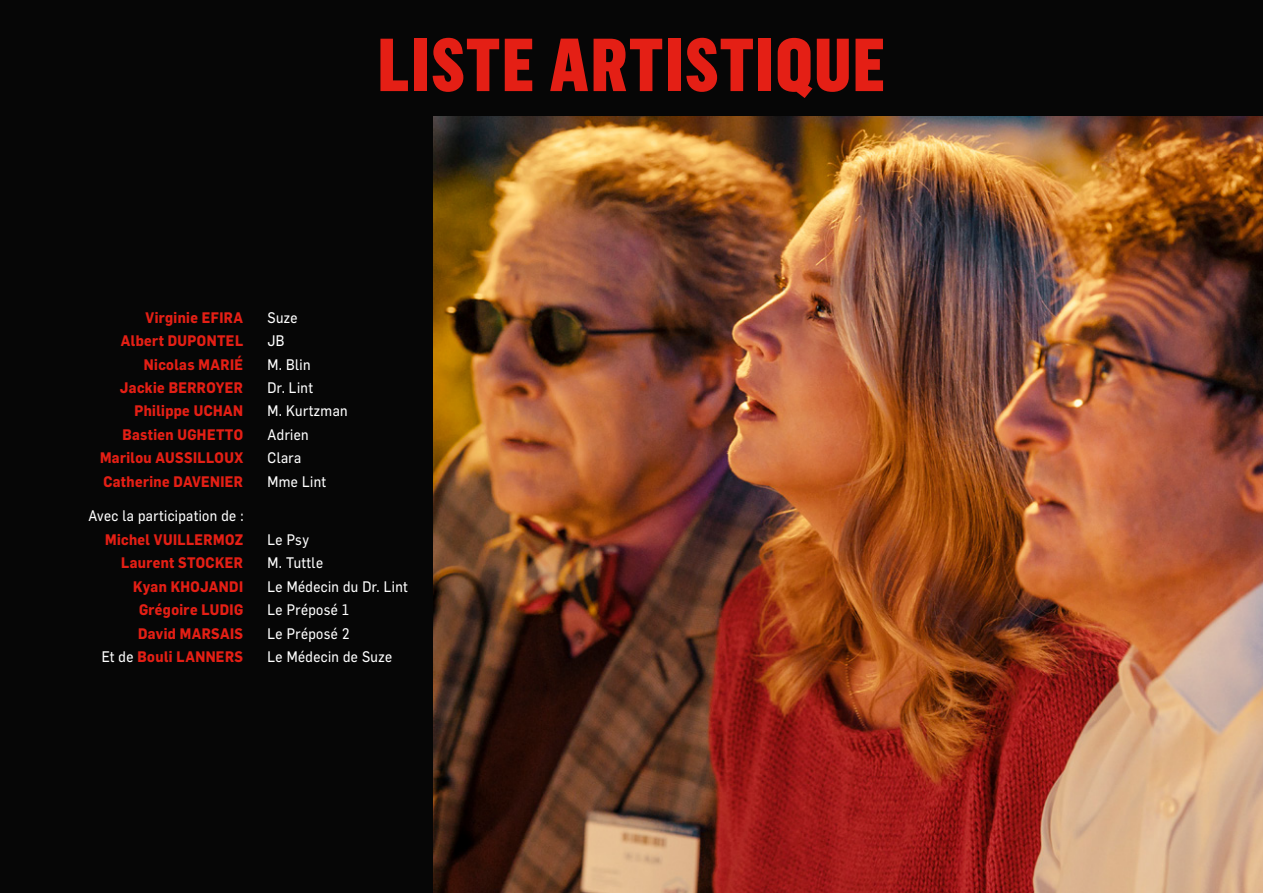
<style>
.page{position:relative;width:1263px;height:893px;background:#fff}
.page>*{position:absolute;margin:0;border:0;box-sizing:border-box;transform-origin:0 0}
.t1{font:900 73.5px "Flama Condensed";letter-spacing:.025em;color:#e41f15}
.t2{font:700 15px "Flama";letter-spacing:.03em;color:#e41f15;scale:.9 1}
.t3{font:15px "Flama Basic";letter-spacing:.03em;color:#fff;scale:.9 1}
.s1{font-family:"Flama Basic";font-weight:400;color:#fff}
</style>
<div class="page">
<div style="left:0;top:116px;width:434px;height:777px;background:#060606"></div>
<img style="left:434px;top:116px;width:829px;height:777px">
<div style="left:0;top:0;width:1263px;height:116px;background:#060606"></div>
<h1 class="t1" style="left:378px;top:18px;width:509px">LISTE ARTISTIQUE</h1>
<p class="t2" style="left:146px;top:307px;width:110px">Virginie EFIRA</p>
<p class="t3" style="left:268px;top:307px;width:35px">Suze</p>
<p class="t2" style="left:121px;top:330px;width:137px">Albert DUPONTEL</p>
<p class="t3" style="left:268px;top:330px;width:20px">JB</p>
<p class="t2" style="left:144px;top:353px;width:112px">Nicolas MARIÉ</p>
<p class="t3" style="left:268px;top:354px;width:49px">M. Blin</p>
<p class="t2" style="left:120px;top:377px;width:138px">Jackie BERROYER</p>
<p class="t3" style="left:268px;top:377px;width:52px">Dr. Lint</p>
<p class="t2" style="left:134px;top:400px;width:122px">Philippe UCHAN</p>
<p class="t3" style="left:268px;top:401px;width:90px">M. Kurtzman</p>
<p class="t2" style="left:122px;top:424px;width:136px">Bastien UGHETTO</p>
<p class="t3" style="left:268px;top:424px;width:47px">Adrien</p>
<p class="t2" style="left:100px;top:447px;width:160px">Marilou AUSSILLOUX</p>
<p class="t3" style="left:268px;top:447px;width:39px">Clara</p>
<p class="t2" style="left:103px;top:470px;width:157px">Catherine DAVENIER</p>
<p class="t3" style="left:268px;top:471px;width:67px">Mme Lint</p>
<p class="t3" style="left:89px;top:506px;width:174px">Avec la participation de :</p>
<p class="t2" style="left:105px;top:529px;width:155px">Michel VUILLERMOZ</p>
<p class="t3" style="left:268px;top:529px;width:48px">Le Psy</p>
<p class="t2" style="left:121px;top:552px;width:137px">Laurent STOCKER</p>
<p class="t3" style="left:268px;top:552px;width:63px">M. Tuttle</p>
<p class="t2" style="left:133px;top:575px;width:124px">Kyan KHOJANDI</p>
<p class="t3" style="left:268px;top:576px;width:157px">Le Médecin du Dr. Lint</p>
<p class="t2" style="left:139px;top:599px;width:117px">Grégoire LUDIG</p>
<p class="t3" style="left:268px;top:599px;width:92px">Le Préposé 1</p>
<p class="t2" style="left:138px;top:622px;width:118px">David MARSAIS</p>
<p class="t3" style="left:268px;top:623px;width:92px">Le Préposé 2</p>
<p class="t2" style="left:102px;top:646px;width:159px"><span class="s1">Et de</span> Bouli LANNERS</p>
<p class="t3" style="left:268px;top:646px;width:140px">Le Médecin de Suze</p>
</div>
